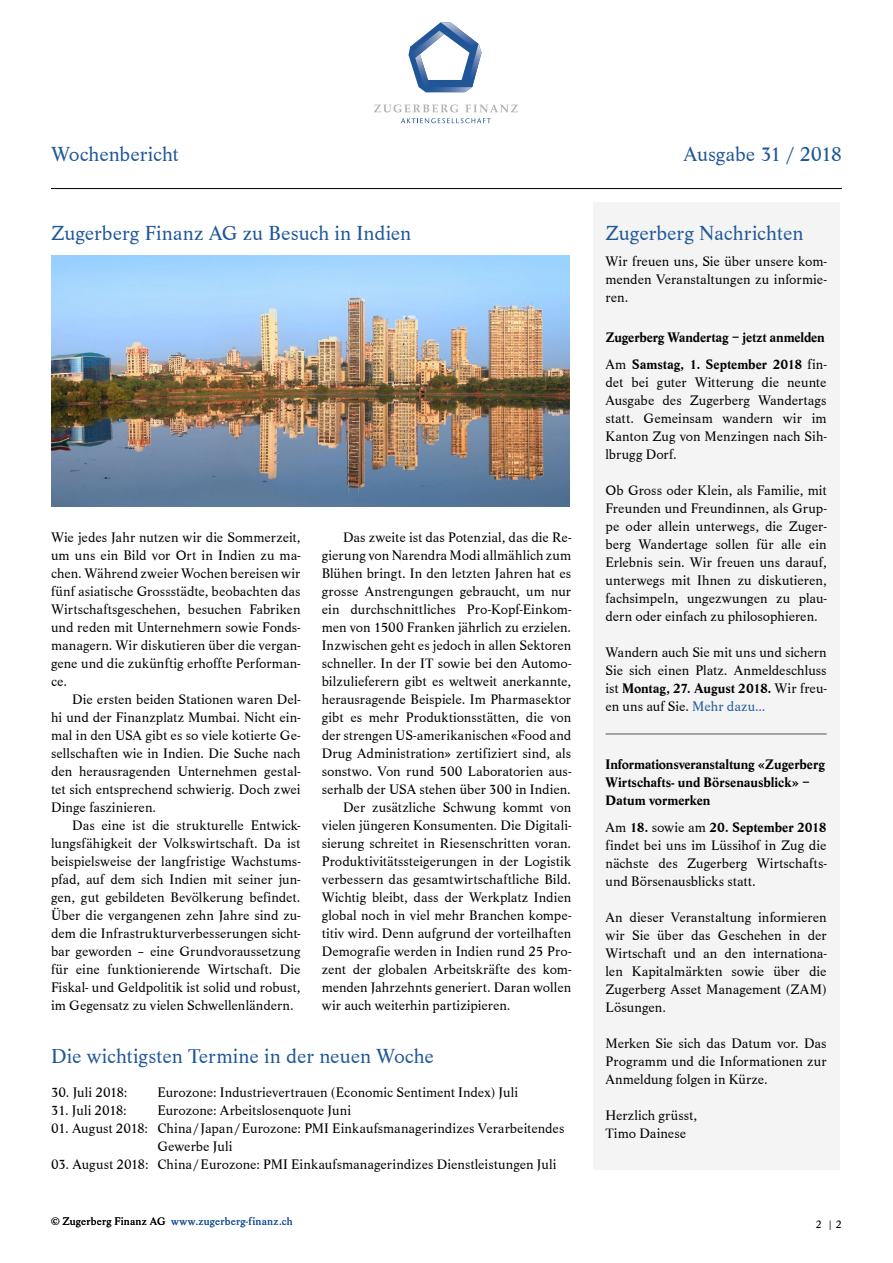
<style>
.page{position:relative;width:893px;height:1263px;background:#fff}
.page>*{position:absolute;margin:0;border:0;box-sizing:border-box;transform-origin:0 0}
.t1{font:21px "Life T";letter-spacing:-.005em;color:#1f5798}
.t2{font:14.25px/18px "Life T";color:#000;text-align:justify}
.t3{font:700 14.25px/18px "Life T";letter-spacing:-.01em;color:#000}
.t4{font:14.25px "Life T";letter-spacing:-.02em;color:#000}
.t5{font:11.25px "Life T";letter-spacing:.025em;color:#1f5798}
.t6{font:11.25px "Life T";color:#000}
.s1{color:#000}
.s2{font-weight:400}
.s3{font-weight:700}
.s4{color:#1f5798}
</style>
<div class="page">
<hr style="left:51px;top:188px;width:791px;height:1px;background:#000">
<img style="left:51px;top:255px;width:519px;height:251px">
<svg style="left:374px;top:104px;width:84px;height:8px"></svg>
<svg style="left:466px;top:105px;width:52px;height:7px"></svg>
<svg style="left:401px;top:118px;width:90px;height:5px"></svg>
<svg style="left:409px;top:22px;width:73px;height:70px"></svg>
<div style="left:593px;top:202px;width:246px;height:967px;background:#f4f4f4"></div>
<hr style="left:605px;top:734px;width:222px;height:1px;background:#55524e">
<h1 class="t1" style="left:51px;top:142px;width:129px">Wochenbericht</h1>
<h1 class="t1" style="left:683px;top:142px;width:160px">Ausgabe 31 / 2018</h1>
<h1 class="t1" style="left:51px;top:221px;width:362px">Zugerberg Finanz AG zu Besuch in Indien</h1>
<p class="t2" style="left:51px;top:528px;width:251px">Wie jedes Jahr nutzen wir die Sommerzeit, um uns ein Bild vor Ort in Indien zu ma&shy;chen. Während zweier Wochen bereisen wir fünf asiatische Grossstädte, beobachten das Wirtschaftsgeschehen, besuchen Fabriken und reden mit Unternehmern sowie Fonds&shy;managern. Wir diskutieren über die vergan&shy;gene und die zukünftig erhoffte Performan&shy;ce.</p>
<p class="t2" style="left:51px;top:690px;width:251px;text-indent:21px">Die ersten beiden Stationen waren Del&shy;hi und der Finanzplatz Mumbai. Nicht ein&shy;mal in den USA gibt es so viele kotierte Ge&shy;sellschaften wie in Indien. Die Suche nach den herausragenden Unternehmen gestal&shy;tet sich entsprechend schwierig. Doch zwei Dinge faszinieren.</p>
<p class="t2" style="left:51px;top:816px;width:251px;text-indent:21px">Das eine ist die strukturelle Entwick&shy;lungsfähigkeit der Volkswirtschaft. Da ist beispielsweise der langfristige Wachstums&shy;pfad, auf dem sich Indien mit seiner jun&shy;gen, gut gebildeten Bevölkerung befindet.<br>Über die vergangenen zehn Jahre sind zu&shy;dem die Infrastrukturverbesserungen sicht&shy;bar geworden – eine Grundvoraussetzung für eine funktionierende Wirtschaft. Die Fiskal- und Geldpolitik ist solid und robust, im Gegensatz zu vielen Schwellenländern.</p>
<p class="t2" style="left:343px;top:528px;width:230px">Das zweite ist das Potenzial, das die Re-</p>
<p class="t2" style="left:322px;top:546px;width:251px">gierung von Narendra Modi allmählich zum</p>
<p class="t2" style="left:322px;top:564px;width:251px">Blühen bringt. In den letzten Jahren hat es</p>
<p class="t2" style="left:322px;top:582px;width:251px">grosse Anstrengungen gebraucht, um nur</p>
<p class="t2" style="left:322px;top:600px;width:251px">ein durchschnittliches Pro-Kopf-Einkom-</p>
<p class="t2" style="left:322px;top:618px;width:251px">men von 1500 Franken jährlich zu erzielen.</p>
<p class="t2" style="left:322px;top:636px;width:251px">Inzwischen geht es jedoch in allen Sektoren</p>
<p class="t2" style="left:322px;top:654px;width:251px">schneller. In der IT sowie bei den Automo-</p>
<p class="t2" style="left:322px;top:672px;width:251px">bilzulieferern gibt es weltweit anerkannte,</p>
<p class="t2" style="left:322px;top:690px;width:251px">herausragende Beispiele. Im Pharmasektor</p>
<p class="t2" style="left:322px;top:708px;width:251px">gibt es mehr Produktionsstätten, die von</p>
<p class="t2" style="left:322px;top:726px;width:251px">der strengen US-amerikanischen «Food and</p>
<p class="t2" style="left:322px;top:744px;width:251px">Drug Administration» zertifiziert sind, als</p>
<p class="t2" style="left:322px;top:762px;width:251px">sonstwo. Von rund 500 Laboratorien aus-</p>
<p class="t2" style="left:322px;top:780px;width:251px">serhalb der USA stehen über 300 in Indien.</p>
<p class="t2" style="left:343px;top:798px;width:230px">Der zusätzliche Schwung kommt von</p>
<p class="t2" style="left:322px;top:816px;width:251px">vielen jüngeren Konsumenten. Die Digitali-</p>
<p class="t2" style="left:322px;top:834px;width:251px">sierung schreitet in Riesenschritten voran.</p>
<p class="t2" style="left:322px;top:852px;width:251px">Produktivitätssteigerungen in der Logistik</p>
<p class="t2" style="left:322px;top:870px;width:251px">verbessern das gesamtwirtschaftliche Bild.</p>
<p class="t2" style="left:322px;top:888px;width:251px">Wichtig bleibt, dass der Werkplatz Indien</p>
<p class="t2" style="left:322px;top:906px;width:251px">global noch in viel mehr Branchen kompe-</p>
<p class="t2" style="left:322px;top:924px;width:251px">titiv wird. Denn aufgrund der vorteilhaften</p>
<p class="t2" style="left:322px;top:942px;width:251px">Demografie werden in Indien rund 25 Pro-</p>
<p class="t2" style="left:322px;top:960px;width:251px">zent der globalen Arbeitskräfte des kom-</p>
<p class="t2" style="left:322px;top:978px;width:251px">menden Jahrzehnts generiert. Daran wollen</p>
<p class="t2" style="left:322px;top:996px;width:190px">wir auch weiterhin partizipieren.</p>
<h1 class="t1" style="left:51px;top:1044px;width:385px">Die wichtigsten Termine in der neuen Woche</h1>
<p class="t2" style="left:51px;top:1083px;width:78px">30. Juli 2018:</p>
<p class="t2" style="left:157px;top:1083px;width:362px">Eurozone: Industrievertrauen (Economic Sentiment Index) Juli</p>
<p class="t4" style="left:51px;top:1102px;width:77px">31. Juli 2018:</p>
<p class="t2" style="left:157px;top:1101px;width:195px">Eurozone: Arbeitslosenquote Juni</p>
<p class="t2" style="left:157px;top:1119px;width:408px;text-indent:-106px">01. August 2018: China/Japan/Eurozone: PMI Einkaufsmanagerindizes Verarbeitendes<br>Gewerbe Juli</p>
<p class="t2" style="left:51px;top:1155px;width:507px">03. August 2018: China/Eurozone: PMI Einkaufsmanagerindizes Dienstleistungen Juli</p>
<p class="t5" style="left:51px;top:1215px;width:243px"><span class="s1">© Zugerberg Finanz AG</span> www.zugerberg-finanz.ch</p>
<h1 class="t1" style="left:605px;top:220px;width:199px">Zugerberg Nachrichten</h1>
<p class="t2" style="left:605px;top:252px;width:223px">Wir freuen uns, Sie über unsere kom&shy;menden Veranstaltungen zu informie&shy;ren.</p>
<p class="t3" style="left:605px;top:324px;width:223px;line-height:26.5px">Zugerberg Wandertag − jetzt anmelden<br><span class="s2">Am</span> Samstag, 1. September 2018 <span class="s2">fin-</span></p>
<p class="t2" style="left:605px;top:373px;width:223px">det bei guter Witterung die neunte Ausgabe des Zugerberg Wandertags statt. Gemeinsam wandern wir im Kanton Zug von Menzingen nach Sih&shy;lbrugg Dorf.</p>
<p class="t2" style="left:605px;top:481px;width:223px">Ob Gross oder Klein, als Familie, mit Freunden und Freundinnen, als Grup&shy;pe oder allein unterwegs, die Zuger&shy;berg Wandertage sollen für alle ein Erlebnis sein. Wir freuen uns darauf, unterwegs mit Ihnen zu diskutieren, fachsimpeln, ungezwungen zu plau&shy;dern oder einfach zu philosophieren.</p>
<p class="t2" style="left:605px;top:643px;width:223px">Wandern auch Sie mit uns und sichern Sie sich einen Platz. Anmeldeschluss ist <span class="s3">Montag, 27. August 2018.</span> Wir freu&shy;en uns auf Sie. <span class="s4">Mehr dazu...</span></p>
<p class="t3" style="left:605px;top:755px;width:221px">Informationsveranstaltung «Zugerberg<br>Wirtschafts- und Börsenausblick» −<br>Datum vormerken</p>
<p class="t2" style="left:605px;top:818px;width:223px">Am <span class="s3">18.</span> sowie am <span class="s3">20. September 2018 </span>findet bei uns im Lüssihof in Zug die nächste des Zugerberg Wirtschafts&shy;und Börsenausblicks statt.</p>
<p class="t2" style="left:605px;top:908px;width:223px">An dieser Veranstaltung informieren wir Sie über das Geschehen in der Wirtschaft und an den internationa&shy;len Kapitalmärkten sowie über die Zugerberg Asset Management (ZAM)<br>Lösungen.</p>
<p class="t2" style="left:605px;top:1034px;width:223px">Merken Sie sich das Datum vor. Das Programm und die Informationen zur Anmeldung folgen in Kürze.</p>
<p class="t2" style="left:605px;top:1106px;width:93px">Herzlich grüsst,<br>Timo Dainese</p>
<p class="t6" style="left:816px;top:1218px;width:28px">2 | 2</p>
</div>
